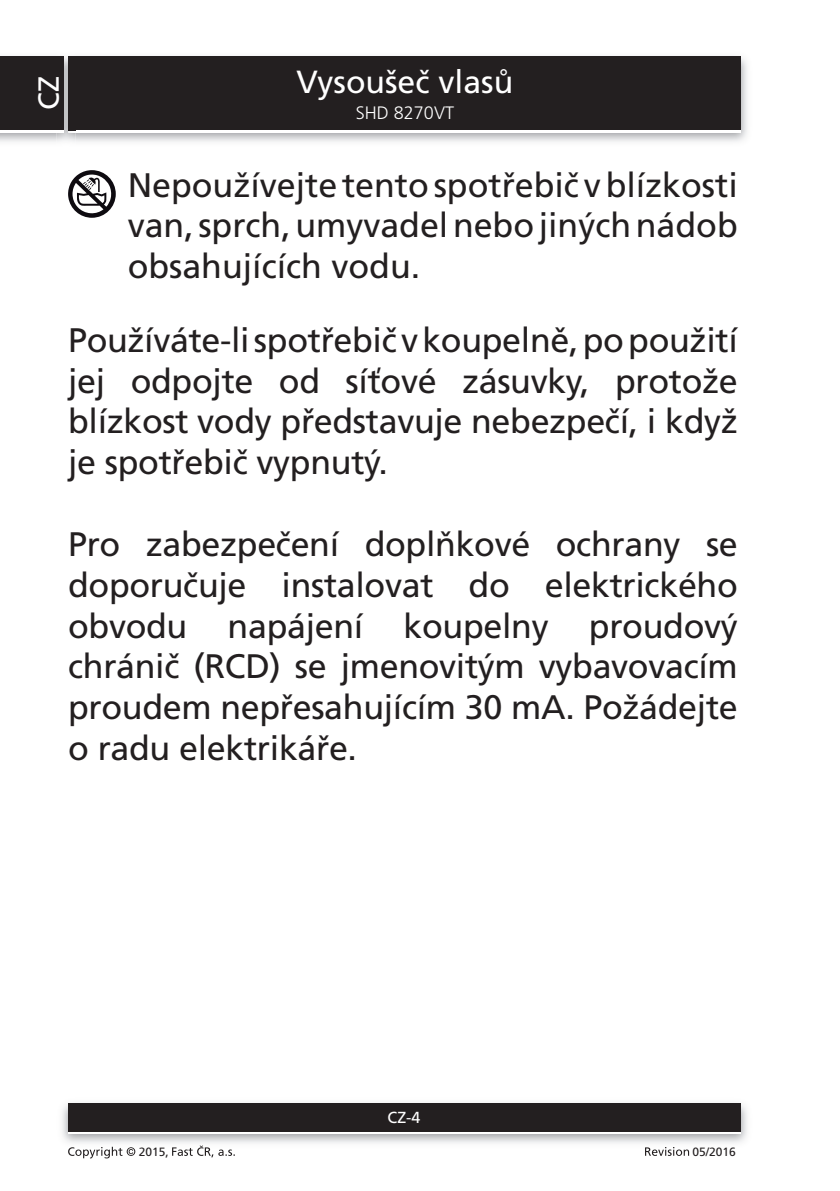
<style>
.page{position:relative;width:840px;height:1191px;background:#fff}
.page>*{position:absolute;margin:0;border:0;box-sizing:border-box;transform-origin:0 0}
.t1{font:34px/40.8px "Frutiger CE";letter-spacing:-.01em;color:#231f20;text-align:justify}
.t2{font:32px "Frutiger CE";color:#fff}
.t3{font:29px "Frutiger CE";color:#fff}
.t4{font:300 18px "Frutiger CE";color:#fff}
.t5{font:16px "Frutiger CE";color:#fff}
.t6{font:12px "Frutiger CE";color:#231f20}
</style>
<div class="page">
<img style="left:0;top:56px;width:747px;height:86px">
<div style="left:68px;top:59px;width:672px;height:74px;background:#fff"></div>
<div style="left:68px;top:57px;width:672px;height:73px;background:#231f20"></div>
<img style="left:62px;top:1103px;width:685px;height:40px">
<div style="left:68px;top:1106px;width:672px;height:28px;background:linear-gradient(to right,#fff,#fff)"></div>
<div style="left:68px;top:1103px;width:672px;height:28px;background:#231f20"></div>
<img style="left:57px;top:56px;width:18px;height:86px">
<img style="left:68px;top:130px;width:7px;height:3px">
<svg style="left:68px;top:57px;width:7px;height:2px"></svg>
<img style="left:68px;top:59px;width:7px;height:71px">
<div style="left:0;top:59px;width:64px;height:74px;background:#fff"></div>
<div style="left:0;top:57px;width:64px;height:73px;background:#231f20"></div>
<svg style="left:68px;top:1146px;width:67px;height:12px"></svg>
<svg style="left:172px;top:1145px;width:516px;height:12px"></svg>
<svg style="left:68px;top:170px;width:48px;height:48px"></svg>
<p class="t3" style="left:37px;top:110px;width:35px;rotate:-90deg">CZ</p>
<p class="t2" style="left:296px;top:69px;width:218px">Vysoušeč vlasů</p>
<p class="t4" style="left:355px;top:102px;width:100px">SHD 8270VT</p>
<p class="t1" style="left:128px;top:165px;width:611px">Nepoužívejte tento spotřebič v blízkosti van, sprch, umyvadel nebo jiných nádob obsahujících vodu.</p>
<p class="t1" style="left:68px;top:320px;width:670px">Používáte-li spotřebič v koupelně, po použití jej odpojte od síťové zásuvky, protože blízkost vody představuje nebezpečí, i když je spotřebič vypnutý.</p>
<p class="t1" style="left:68px;top:524px;width:670px">Pro zabezpečení doplňkové ochrany se doporučuje instalovat do elektrického obvodu napájení koupelny proudový chránič (RCD) se jmenovitým vybavovacím proudem nepřesahujícím 30 mA. Požádejte o radu elektrikáře.</p>
<p class="t5" style="left:387px;top:1109px;width:34px">CZ-4</p>
<p class="t6" style="left:139px;top:1145px;width:32px">2015,</p>
<p class="t6" style="left:692px;top:1145px;width:45px">05/2016</p>
</div>
